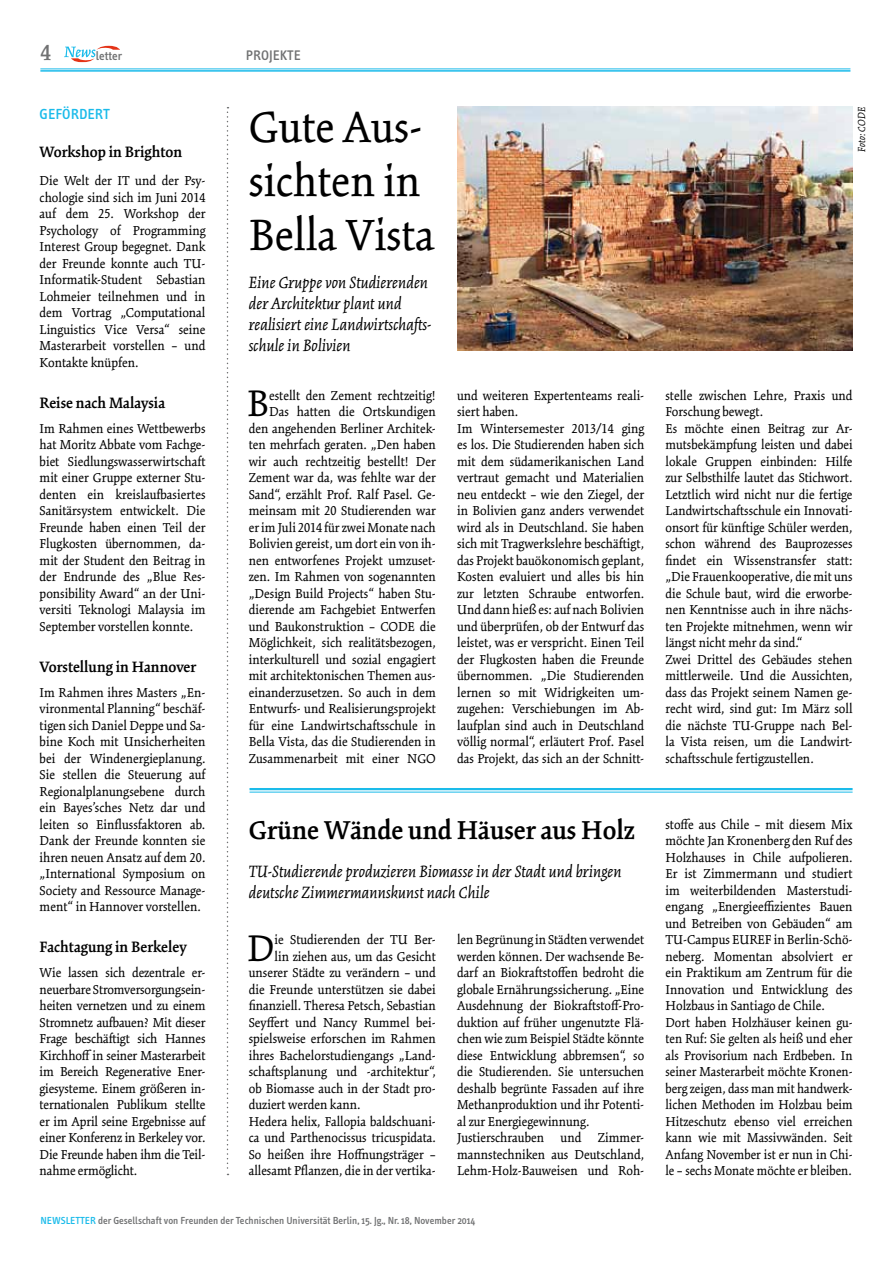
<style>
.page{position:relative;width:893px;height:1263px;background:#fff}
.page>*{position:absolute;margin:0;border:0;box-sizing:border-box;transform-origin:0 0}
.t1{font:48px/54px "Kinesis Std";color:#000}
.t2{font:40.5px "Kinesis Std";color:#000}
.t3{font:600 28.5px "Kinesis Std";color:#000}
.t4{font:italic 18px/21px "Kinesis Std";color:#000}
.t5{font:600 16.5px "Kinesis Std";color:#000}
.t6{font:500 15px "Info Text";color:#1bbbea}
.t7{font:14.25px/16.5px "Kinesis Std";color:#000;text-align:justify}
.t8{font:500 14.25px "Info Text";color:#707172}
.t9{font:500 12.6px "Info Text";color:#707172}
.t10{font:italic 11.25px "Kinesis Std";letter-spacing:-.01em;color:#000}
.t11{font:500 10.5px "Info Text";color:#707172}
.s1{font-family:"Kinesis Std";font-weight:600;font-size:24px}
.s2{font-family:"Logos";font-weight:400;font-size:19.5px;color:#a7c6e4}
.s3{color:#1bbbea}
</style>
<div class="page">
<svg style="left:64px;top:46px;width:56px;height:16px"></svg>
<hr style="left:40px;top:69px;width:810px;height:1px;background:#1bbbea">
<hr style="left:40px;top:70px;width:810px;height:2px;background:#1bbbea">
<svg style="left:227px;top:107px;width:1px;height:1068px"></svg>
<img style="left:457px;top:107px;width:396px;height:243px">
<hr style="left:249px;top:788px;width:604px;height:2px;background:#1bbbea">
<hr style="left:249px;top:792px;width:604px;height:1px;background:#1bbbea">
<p class="t9" style="left:40px;top:49px;width:83px"><span class="s1">4</span><sup>T</sup> <span class="s2">T</span>letter</p>
<p class="t8" style="left:246px;top:47px;width:56px">Projekte</p>
<p class="t6" style="left:40px;top:106px;width:72px">gefördert</p>
<p class="t5" style="left:40px;top:142px;width:144px">Workshop in Brighton</p>
<p class="t7" style="left:40px;top:172px;width:167px">Die Welt der IT und der Psy&shy;chologie sind sich im Juni 2014 auf dem 25. Workshop der Psychology of Programming Interest Group begegnet. Dank der Freunde konnte auch TU-Informatik-Student Sebastian Lohmeier teilnehmen und in dem Vortrag „Computational Linguistics Vice Versa“ seine Masterarbeit vorstellen – und Kontakte knüpfen.</p>
<p class="t5" style="left:40px;top:393px;width:127px">Reise nach Malaysia</p>
<p class="t7" style="left:40px;top:420px;width:167px">Im Rahmen eines Wettbewerbs hat Moritz Abbate vom Fachge&shy;biet Siedlungswasserwirtschaft mit einer Gruppe externer Stu&shy;denten ein kreislaufbasiertes Sanitärsystem entwickelt. Die Freunde haben einen Teil der Flugkosten übernommen, da&shy;mit der Student den Beitrag in der Endrunde des „Blue Res&shy;ponsibility Award“ an der Uni&shy;versiti Teknologi Malaysia im September vorstellen konnte.</p>
<p class="t5" style="left:40px;top:657px;width:158px">Vorstellung in Hannover</p>
<p class="t7" style="left:40px;top:684px;width:167px">Im Rahmen ihres Masters „En&shy;vironmental Planning“ beschäf&shy;tigen sich Daniel Deppe und Sa&shy;bine Koch mit Unsicherheiten bei der Windenergieplanung.<br>Sie stellen die Steuerung auf Regionalplanungsebene durch ein Bayes’sches Netz dar und leiten so Einflussfaktoren ab.<br>Dank der Freunde konnten sie ihren neuen Ansatz auf dem 20. „International Symposium on Society and Ressource Manage&shy;ment“ in Hannover vorstellen.</p>
<p class="t5" style="left:40px;top:938px;width:149px">Fachtagung in Berkeley</p>
<p class="t7" style="left:40px;top:964px;width:167px">Wie lassen sich dezentrale er&shy;neuerbare Stromversorgungsein&shy;heiten vernetzen und zu einem Stromnetz aufbauen? Mit dieser Frage beschäftigt sich Hannes Kirchhoff in seiner Masterarbeit im Bereich Regenerative Ener&shy;giesysteme. Einem größeren in&shy;ternationalen Publikum stellte er im April seine Ergebnisse auf einer Konferenz in Berkeley vor.<br>Die Freunde haben ihm die Teil&shy;nahme ermöglicht.</p>
<p class="t10" style="left:855px;top:152px;width:46px;rotate:-90deg">Foto: CODE</p>
<h1 class="t1" style="left:249px;top:100px;width:187px">Gute Aus&shy;sichten in<br>Bella Vista</h1>
<p class="t4" style="left:249px;top:272px;width:184px">Eine Gruppe von Studierenden der Architektur plant und realisiert eine Landwirtschafts&shy;schule in Bolivien</p>
<p class="t7" style="left:249px;top:387px;width:189px;text-align:right">estellt den Zement rechtzeitig!<br>Das hatten die Ortskundigen den angehenden Berliner Architek&shy;ten mehrfach geraten. „Den haben wir auch rechtzeitig bestellt! Der Zement war da, was fehlte war der Sand“, erzählt Prof. Ralf Pasel. Ge&shy;meinsam mit 20 Studierenden war er im Juli 2014 für zwei Monate nach Bolivien gereist, um dort ein von ih&shy;nen entworfenes Projekt umzuset&shy;zen. Im Rahmen von sogenannten „Design Build Projects“ haben Stu&shy;dierende am Fachgebiet Entwerfen und Baukonstruktion – CODE die Möglichkeit, sich realitätsbezogen, interkulturell und sozial engagiert mit architektonischen Themen aus&shy;einanderzusetzen. So auch in dem Entwurfs- und Realisierungsprojekt für eine Landwirtschaftsschule in Bella Vista, das die Studierenden in Zusammenarbeit mit einer NGO</p>
<p class="t7" style="left:457px;top:387px;width:189px;text-align:left">und weiteren Expertenteams reali&shy;siert haben.<br>Im Wintersemester 2013/14 ging es los. Die Studierenden haben sich mit dem südamerikanischen Land vertraut gemacht und Materialien neu entdeckt – wie den Ziegel, der in Bolivien ganz anders verwendet wird als in Deutschland. Sie haben sich mit Tragwerkslehre beschäftigt, das Projekt bauökonomisch geplant, Kosten evaluiert und alles bis hin zur letzten Schraube entworfen.<br>Und dann hieß es: auf nach Bolivien und überprüfen, ob der Entwurf das leistet, was er verspricht. Einen Teil der Flugkosten haben die Freunde übernommen. „Die Studierenden lernen so mit Widrigkeiten um&shy;zugehen: Verschiebungen im Ab&shy;laufplan sind auch in Deutschland völlig normal“, erläutert Prof. Pasel das Projekt, das sich an der Schnitt-</p>
<p class="t7" style="left:665px;top:387px;width:189px;text-align:left">stelle zwischen Lehre, Praxis und Forschung bewegt.<br>Es möchte einen Beitrag zur Ar&shy;mutsbekämpfung leisten und dabei lokale Gruppen einbinden: Hilfe zur Selbsthilfe lautet das Stichwort.<br>Letztlich wird nicht nur die fertige Landwirtschaftsschule ein Innovati&shy;onsort für künftige Schüler werden, schon während des Bauprozesses findet ein Wissenstransfer statt: „Die Frauenkooperative, die mit uns die Schule baut, wird die erworbe&shy;nen Kenntnisse auch in ihre nächs&shy;ten Projekte mitnehmen, wenn wir längst nicht mehr da sind.“<br>Zwei Drittel des Gebäudes stehen mittlerweile. Und die Aussichten, dass das Projekt seinem Namen ge&shy;recht wird, sind gut: Im März soll die nächste TU-Gruppe nach Bel&shy;la Vista reisen, um die Landwirt&shy;schaftsschule fertigzustellen.</p>
<h2 class="t2" style="left:247px;top:381px;width:23px">B</h2>
<h3 class="t3" style="left:249px;top:813px;width:388px">Grüne Wände und Häuser aus Holz</h3>
<p class="t4" style="left:249px;top:860px;width:374px">TU-Studierende produzieren Biomasse in der Stadt und bringen deutsche Zimmermannskunst nach Chile</p>
<p class="t7" style="left:665px;top:816px;width:189px;text-align:left">stoffe aus Chile – mit diesem Mix möchte Jan Kronenberg den Ruf des Holzhauses in Chile aufpolieren.<br>Er ist Zimmermann und studiert im weiterbildenden Masterstudi&shy;engang „Energieeffizientes Bauen und Betreiben von Gebäuden“ am TU-Campus EUREF in Berlin-Schö&shy;neberg. Momentan absolviert er ein Praktikum am Zentrum für die Innovation und Entwicklung des Holzbaus in Santiago de Chile.<br>Dort haben Holzhäuser keinen gu&shy;ten Ruf: Sie gelten als heiß und eher als Provisorium nach Erdbeben. In seiner Masterarbeit möchte Kronen&shy;berg zeigen, dass man mit handwerk&shy;lichen Methoden im Holzbau beim Hitzeschutz ebenso viel erreichen kann wie mit Massivwänden. Seit Anfang November ist er nun in Chi&shy;le – sechs Monate möchte er bleiben.</p>
<p class="t7" style="left:457px;top:931px;width:189px;text-align:left">len Begrünung in Städten verwendet werden können. Der wachsende Be&shy;darf an Biokraftstoffen bedroht die globale Ernährungssicherung. „Eine Ausdehnung der Biokraftstoff-Pro&shy;duktion auf früher ungenutzte Flä&shy;chen wie zum Beispiel Städte könnte diese Entwicklung abbremsen“, so die Studierenden. Sie untersuchen deshalb begrünte Fassaden auf ihre Methanproduktion und ihr Potenti&shy;al zur Energiegewinnung.<br>Justierschrauben und Zimmer&shy;mannstechniken aus Deutschland, Lehm-Holz-Bauweisen und Roh-</p>
<h2 class="t2" style="left:247px;top:925px;width:29px">D</h2>
<p class="t7" style="left:274px;top:931px;width:163px">ie Studierenden der TU Ber-</p>
<p class="t7" style="left:274px;top:948px;width:163px">lin ziehen aus, um das Gesicht</p>
<p class="t7" style="left:249px;top:964px;width:189px">unserer Städte zu verändern – und</p>
<p class="t7" style="left:249px;top:981px;width:189px">die Freunde unterstützen sie dabei</p>
<p class="t7" style="left:249px;top:997px;width:189px">finanziell. Theresa Petsch, Sebastian</p>
<p class="t7" style="left:249px;top:1014px;width:189px">Seyffert und Nancy Rummel bei-</p>
<p class="t7" style="left:249px;top:1030px;width:189px">spielsweise erforschen im Rahmen</p>
<p class="t7" style="left:249px;top:1047px;width:189px">ihres Bachelorstudiengangs „Land-</p>
<p class="t7" style="left:249px;top:1063px;width:189px">schaftsplanung und -architektur“,</p>
<p class="t7" style="left:249px;top:1080px;width:189px">ob Biomasse auch in der Stadt pro-</p>
<p class="t7" style="left:249px;top:1096px;width:113px">duziert werden kann.</p>
<p class="t7" style="left:249px;top:1113px;width:189px">Hedera helix, Fallopia baldschuani-</p>
<p class="t7" style="left:249px;top:1129px;width:189px">ca und Parthenocissus tricuspidata.</p>
<p class="t7" style="left:249px;top:1146px;width:189px">So heißen ihre Hoffnungsträger –</p>
<p class="t7" style="left:249px;top:1162px;width:189px">allesamt Pflanzen, die in der vertika-</p>
<p class="t11" style="left:40px;top:1214px;width:436px"><span class="s3">Newsletter</span> der Gesellschaft von Freunden der Technischen Universität Berlin, 15. Jg., Nr. 18, November 2014</p>
</div>
